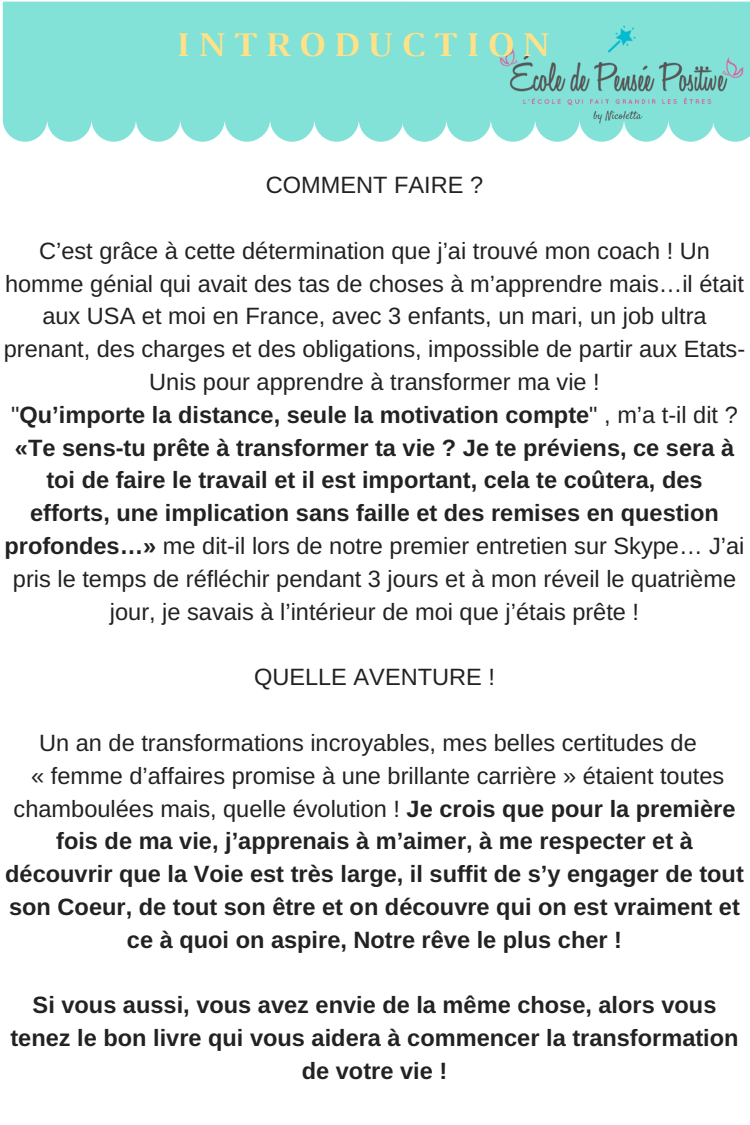
<style>
.page{position:relative;width:750px;height:1125px;background:#fff}
.page>*{position:absolute;margin:0;border:0;box-sizing:border-box;transform-origin:0 0}
.t1{font:700 35.38px "Luthier";letter-spacing:.24em;color:#ffe187}
.t2{font:23.62px/32.8px "Arimo";color:#222;text-align:center}
.t3{font:700 23.62px/32.8px "Arimo";color:#222;text-align:center}
.s1{font-family:"Liberation Sans"}
.s2{font-weight:700}
.s3{font-family:"Liberation Sans";font-weight:700}
.s4{font-weight:400}
</style>
<div class="page">
<svg style="left:403px;top:2px;width:310px;height:140px;background:#8be4db"></svg>
<svg style="left:713px;top:2px;width:37px;height:140px"></svg>
<div style="left:3px;top:2px;width:400px;height:140px;background:#82e2d8"></div>
<img style="left:478px;top:22px;width:272px;height:102px">
<h1 class="t1" style="left:175px;top:32px;width:374px">INTRODUCTION</h1>
<p class="t2" style="left:266px;top:169px;width:219px">COMMENT FAIRE ?</p>
<p class="t2" style="left:4px;top:234px;width:743px">C’est grâce à cette détermination que j’ai trouvé mon coach ! Un homme génial qui avait des tas de choses à m’apprendre mais<span class="s1">…</span>il était aux USA et moi en France, avec 3 enfants, un mari, un job ultra prenant, des charges et des obligations, impossible de partir aux Etats-Unis pour apprendre à transformer ma vie !<br>"<span class="s2">Qu’importe la distance, seule la motivation compte</span>" , m’a t-il dit ? <span class="s2">«Te sens-tu prête à transformer ta vie ? Je te préviens, ce sera à toi de faire le travail et il est important, cela te coûtera, des efforts, une implication sans faille et des remises en question profondes</span><span class="s3">…</span><span class="s2">»</span> me dit-il lors de notre premier entretien sur Skype<span class="s1">…</span> J’ai pris le temps de réfléchir pendant 3 jours et à mon réveil le quatrième jour, je savais à l’intérieur de moi que j’étais prête !</p>
<p class="t2" style="left:254px;top:661px;width:242px">QUELLE AVENTURE !</p>
<p class="t3" style="left:5px;top:726px;width:740px"><span class="s4">Un an de transformations incroyables, mes belles certitudes de<br>« femme d’affaires promise à une brillante carrière » étaient toutes chamboulées mais, quelle évolution !</span> Je crois que pour la première fois de ma vie, j’apprenais à m’aimer, à me respecter et à découvrir que la Voie est très large, il suffit de s’y engager de tout son Coeur, de tout son être et on découvre qui on est vraiment et ce à quoi on aspire, Notre rêve le plus cher !</p>
<p class="t3" style="left:10px;top:989px;width:730px">Si vous aussi, vous avez envie de la même chose, alors vous tenez le bon livre qui vous aidera à commencer la transformation de votre vie !</p>
</div>
